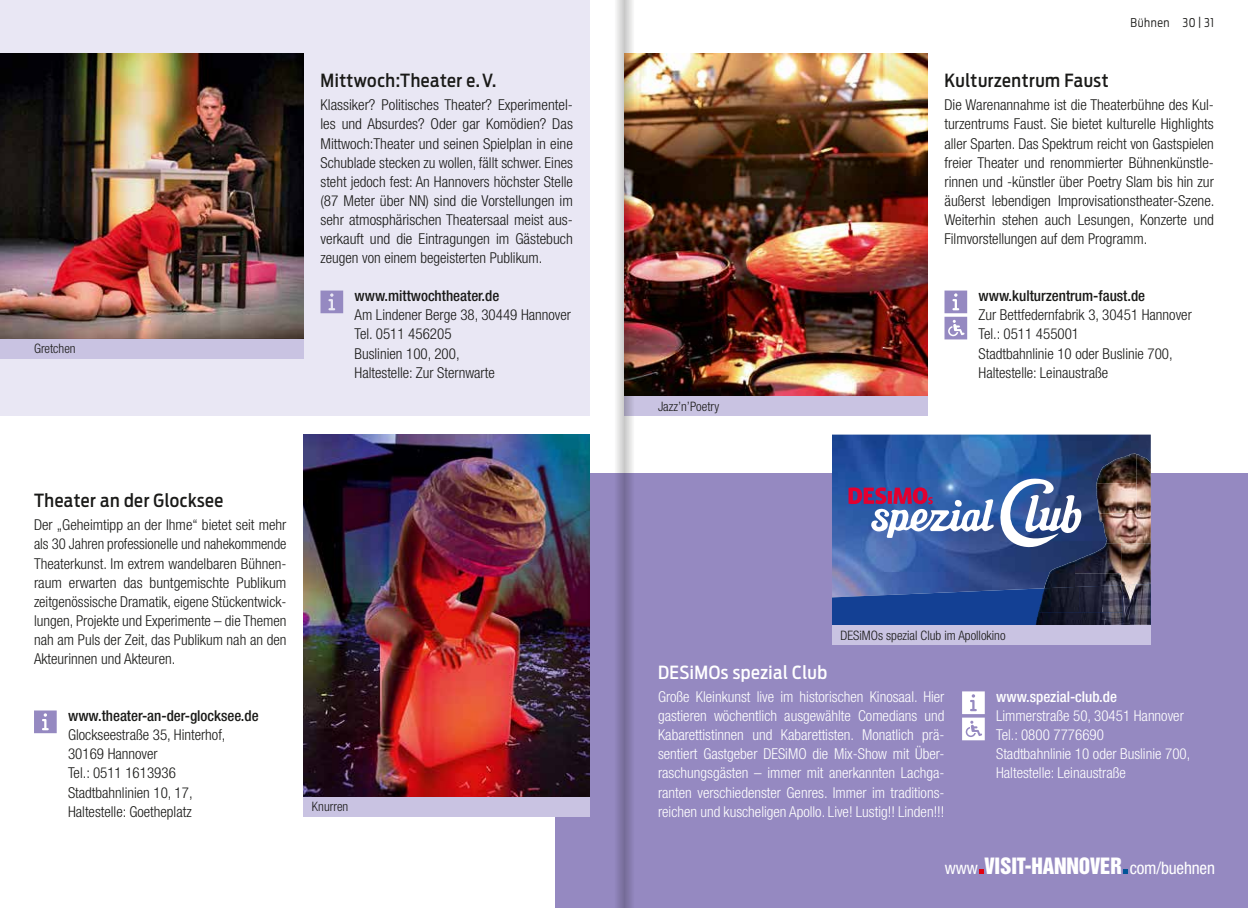
<style>
.page{position:relative;width:1248px;height:908px;background:#fff}
.page>*{position:absolute;margin:0;border:0;box-sizing:border-box;transform-origin:0 0}
.t1{font:500 18px "Antenna Cond";letter-spacing:.03em;color:#1a1a18}
.t2{font:500 18px "Antenna Cond";letter-spacing:.03em;color:#fff}
.t3{font:condensed 17.2px "Helvetica Neue LT Pro";letter-spacing:-.01em;color:#fff}
.t4{font:300 condensed 15px/19px "Helvetica Neue LT Pro";color:#1a1a18;text-align:justify}
.t5{font:300 condensed 15px/19px "Helvetica Neue LT Pro";color:#fff;text-align:justify}
.t6{font:500 condensed 15px "Helvetica Neue LT Pro";color:#1a1a18}
.t7{font:500 condensed 15px "Helvetica Neue LT Pro";color:#fff}
.t8{font:300 condensed 13px "Helvetica Neue LT Pro";color:#1a1a18}
.t9{font:300 12px "Antenna Cond";letter-spacing:.05em;color:#1a1a18}
.s1{font-family:"Helvetica Inserat";font-stretch:normal;font-size:20.6px}
</style>
<div class="page">
<div style="left:556px;top:473px;width:691px;height:434px;background:#9589c1"></div>
<div style="left:0;top:0;width:590px;height:415px;background:#e9e7f4"></div>
<img style="left:303px;top:434px;width:287px;height:363px">
<img style="left:0;top:53px;width:303px;height:286px">
<img style="left:641px;top:53px;width:286px;height:343px">
<svg style="left:1107px;top:434px;width:43px;height:49px;background:#2e3248"></svg>
<img style="left:832px;top:434px;width:275px;height:150px">
<svg style="left:848px;top:467px;width:239px;height:89px;background:#5d73ab"></svg>
<svg style="left:832px;top:584px;width:212px;height:41px;background:#204898"></svg>
<img style="left:1136px;top:454px;width:14px;height:89px">
<img style="left:1096px;top:483px;width:40px;height:30px">
<img style="left:1098px;top:513px;width:38px;height:30px">
<img style="left:1074px;top:543px;width:76px;height:42px">
<img style="left:1044px;top:560px;width:30px;height:25px">
<img style="left:1037px;top:585px;width:85px;height:27px">
<img style="left:1122px;top:584px;width:28px;height:41px">
<img style="left:1035px;top:612px;width:87px;height:13px">
<svg style="left:1127px;top:453px;width:6px;height:3px"></svg>
<div style="left:624px;top:396px;width:303px;height:19px;background:#c9c3e2"></div>
<div style="left:831px;top:625px;width:319px;height:19px;background:#c9c3e2"></div>
<div style="left:303px;top:797px;width:287px;height:19px;background:#c9c3e2"></div>
<div style="left:0;top:339px;width:303px;height:19px;background:#c9c3e2"></div>
<svg style="left:320px;top:290px;width:23px;height:23px"></svg>
<svg style="left:944px;top:290px;width:23px;height:49px"></svg>
<svg style="left:962px;top:691px;width:22px;height:49px"></svg>
<svg style="left:34px;top:710px;width:23px;height:22px"></svg>
<svg style="left:979px;top:869px;width:4px;height:4px"></svg>
<svg style="left:1123px;top:869px;width:4px;height:4px"></svg>
<img style="left:624px;top:0;width:17px;height:907px">
<svg style="left:616px;top:0;width:8px;height:907px"></svg>
<p class="t8" style="left:34px;top:341px;width:43px">Gretchen</p>
<p class="t1" style="left:320px;top:70px;width:177px">Mittwoch:Theater e.V.</p>
<p class="t4" style="left:320px;top:95px;width:254px">Klassiker? Politisches Theater? Experimentel&shy;les und Absurdes? Oder gar Komödien? Das Mittwoch:Theater und seinen Spielplan in eine Schublade stecken zu wollen, fällt schwer. Eines steht jedoch fest: An Hannovers höchster Stelle (87 Meter über NN) sind die Vorstellungen im sehr atmosphärischen Theatersaal meist aus&shy;verkauft und die Eintragungen im Gästebuch zeugen von einem begeisterten Publikum.</p>
<p class="t6" style="left:354px;top:287px;width:146px">www.mittwochtheater.de</p>
<p class="t4" style="left:354px;top:305px;width:218px;text-align:left">Am Lindener Berge 38, 30449 Hannover<br>Tel. 0511 456205<br>Buslinien 100, 200,<br>Haltestelle: Zur Sternwarte</p>
<p class="t1" style="left:34px;top:489px;width:191px">Theater an der Glocksee</p>
<p class="t4" style="left:34px;top:515px;width:254px">Der „Geheimtipp an der Ihme“ bietet seit mehr als 30 Jahren professionelle und nahekommende Theaterkunst. Im extrem wandelbaren Bühnen&shy;raum erwarten das buntgemischte Publikum zeitgenössische Dramatik, eigene Stückentwick&shy;lungen, Projekte und Experimente – die Themen nah am Puls der Zeit, das Publikum nah an den Akteurinnen und Akteuren.</p>
<p class="t6" style="left:68px;top:706px;width:192px">www.theater-an-der-glocksee.de</p>
<p class="t4" style="left:68px;top:725px;width:159px;text-align:left">Glockseestraße 35, Hinterhof,<br>30169 Hannover<br>Tel.: 0511 1613936<br>Stadtbahnlinien 10, 17,<br>Haltestelle: Goetheplatz</p>
<p class="t8" style="left:312px;top:799px;width:38px">Knurren</p>
<p class="t9" style="left:1130px;top:15px;width:85px">Bühnen 30 | 31</p>
<p class="t1" style="left:944px;top:70px;width:166px">Kulturzentrum Faust</p>
<p class="t4" style="left:944px;top:95px;width:271px">Die Warenannahme ist die Theaterbühne des Kul&shy;turzentrums Faust. Sie bietet kulturelle Highlights aller Sparten. Das Spektrum reicht von Gastspielen freier Theater und renommierter Bühnenkünstle&shy;rinnen und -künstler über Poetry Slam bis hin zur äußerst lebendigen Improvisationstheater-Szene.<br>Weiterhin stehen auch Lesungen, Konzerte und Filmvorstellungen auf dem Programm.</p>
<p class="t8" style="left:658px;top:398px;width:63px">Jazz’n’Poetry</p>
<p class="t6" style="left:978px;top:287px;width:168px">www.kulturzentrum-faust.de</p>
<p class="t4" style="left:978px;top:305px;width:215px;text-align:left">Zur Bettfedernfabrik 3, 30451 Hannover<br>Tel.: 0511 455001<br>Stadtbahnlinie 10 oder Buslinie 700,<br>Haltestelle: Leinaustraße</p>
<p class="t8" style="left:840px;top:627px;width:166px">DESiMOs spezial Club im Apollokino</p>
<p class="t2" style="left:658px;top:661px;width:170px">DESiMOs spezial Club</p>
<p class="t5" style="left:658px;top:687px;width:288px">Große Kleinkunst live im historischen Kinosaal. Hier gastieren wöchentlich ausgewählte Comedians und Kabarettistinnen und Kabarettisten. Monatlich prä&shy;sentiert Gastgeber DESiMO die Mix-Show mit Über&shy;raschungsgästen – immer mit anerkannten Lachga&shy;ranten verschiedenster Genres. Immer im traditions&shy;reichen und kuscheligen Apollo. Live! Lustig!! Linden!!!</p>
<p class="t7" style="left:996px;top:687px;width:122px">www.spezial-club.de</p>
<p class="t5" style="left:996px;top:706px;width:196px;text-align:left">Limmerstraße 50, 30451 Hannover<br>Tel.: 0800 7776690<br>Stadtbahnlinie 10 oder Buslinie 700,<br>Haltestelle: Leinaustraße</p>
<p class="t3" style="left:944px;top:857px;width:272px">www <span class="s1">VISIT-HANNOVER</span> com/buehnen</p>
</div>
